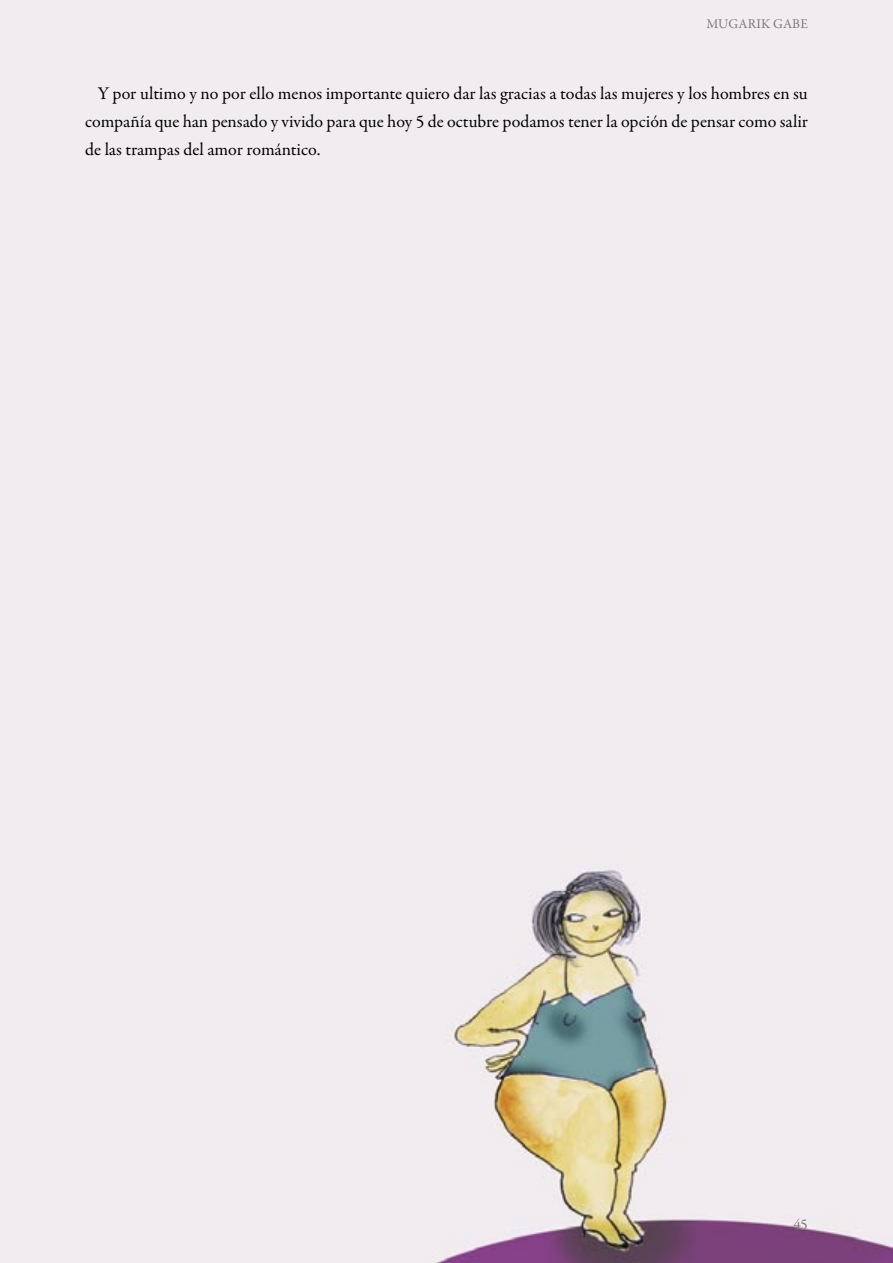
<style>
.page{position:relative;width:893px;height:1263px;background:#f0ecef}
.page>*{position:absolute;margin:0;border:0;box-sizing:border-box;transform-origin:0 0}
.t1{font:18px/28px "Garamond Premr Pro";color:#000;text-align:justify}
.t2{font:15px "Garamond Premr Pro";color:#7b7c7c}
.t3{font:13.5px "Garamond Premr Pro";letter-spacing:.01em;color:#7b7c7c}
</style>
<div class="page">
<img style="left:436px;top:869px;width:457px;height:394px">
<p class="t3" style="left:706px;top:16px;width:103px">MUGARIK GABE</p>
<p class="t1" style="left:85px;top:80px;width:724px;text-indent:13px">Y por ultimo y no por ello menos importante quiero dar las gracias a todas las mujeres y los hombres en su compañía que han pensado y vivido para que hoy 5 de octubre podamos tener la opción de pensar como salir de las trampas del amor romántico.</p>
<p class="t2" style="left:793px;top:1215px;width:16px">45</p>
</div>
